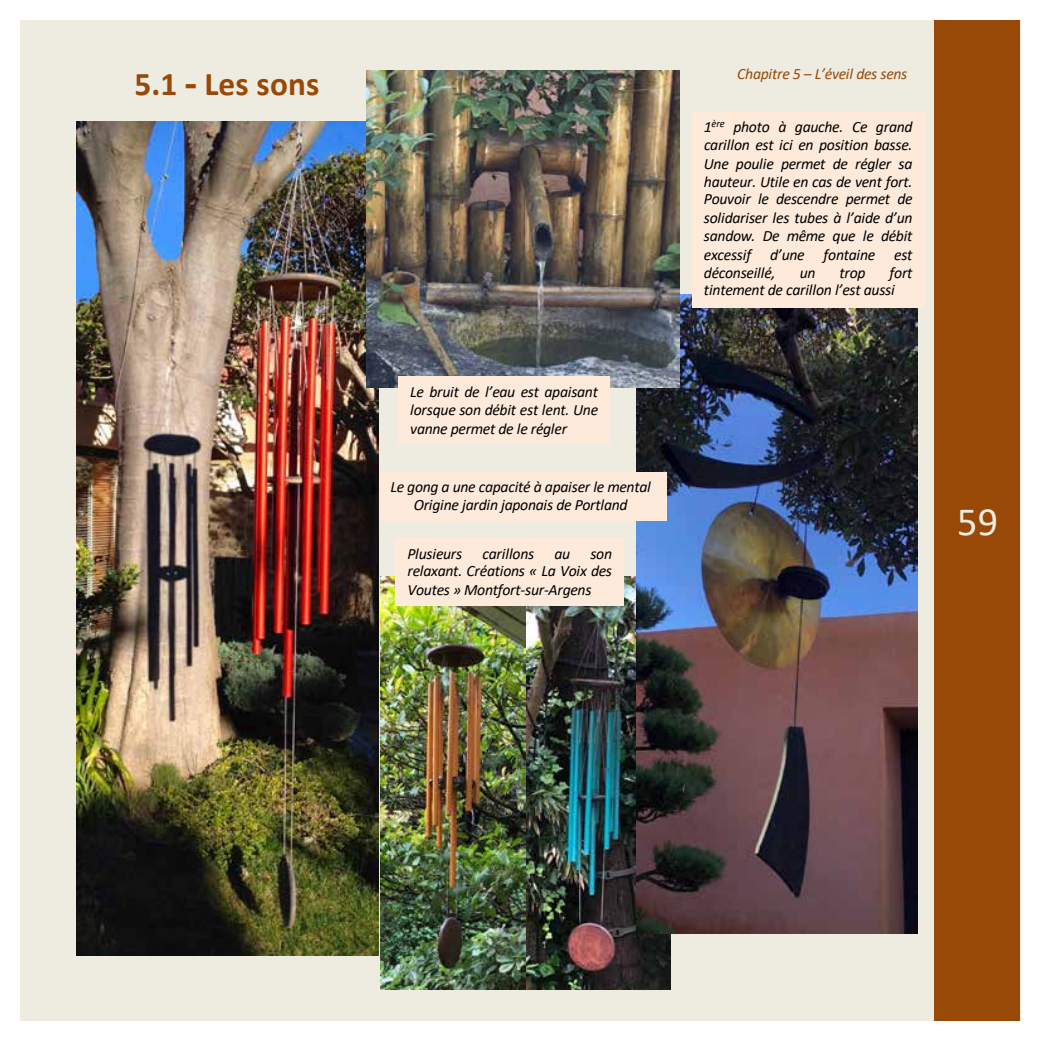
<style>
.page{position:relative;width:1042px;height:1042px;background:#fff}
.page>*{position:absolute;margin:0;border:0;box-sizing:border-box;transform-origin:0 0}
.t1{font:40.25px "Calibri";color:#eeece1}
.t2{font:700 33.25px "Calibri";letter-spacing:.005em;color:#984807}
.t3{font:italic 15.75px/17.7px "Calibri";letter-spacing:-.02em;color:#000}
.t4{font:italic 15.75px "Calibri";letter-spacing:-.02em;color:#984807}
.s1{font-family:"Mangal"}
</style>
<div class="page">
<div style="left:20px;top:21px;width:1001px;height:1000px;background:#eeece1"></div>
<img style="left:381px;top:577px;width:289px;height:412px">
<img style="left:636px;top:295px;width:281px;height:638px">
<div style="left:375px;top:472px;width:291px;height:49px;background:#fdeada"></div>
<img style="left:76px;top:122px;width:303px;height:833px">
<img style="left:366px;top:71px;width:313px;height:317px">
<div style="left:934px;top:21px;width:86px;height:1000px;background:#984807"></div>
<div style="left:398px;top:377px;width:212px;height:67px;background:#fdeada"></div>
<div style="left:395px;top:538px;width:229px;height:68px;background:#fdeada"></div>
<div style="left:692px;top:112px;width:232px;height:196px;background:#fdeada"></div>
<h2 class="t2" style="left:135px;top:61px;width:186px">5.1 <span class="s1">-</span> Les sons</h2>
<p class="t4" style="left:737px;top:62px;width:172px">Chapitre 5 – L’éveil des sens</p>
<p class="t3" style="left:410px;top:382px;width:189px;line-height:18.2px;text-align:justify">Le bruit de l’eau est apaisant lorsque son débit est lent. Une vanne permet de le régler</p>
<p class="t3" style="left:390px;top:477px;width:262px;text-align:center">Le gong a une capacité à apaiser le mental<br>Origine jardin japonais de Portland</p>
<p class="t3" style="left:407px;top:544px;width:56px">Plusieurs</p>
<p class="t3" style="left:482px;top:544px;width:53px">carillons</p>
<p class="t3" style="left:554px;top:544px;width:17px">au</p>
<p class="t3" style="left:407px;top:544px;width:206px;line-height:18.2px;text-align:justify;text-indent:183px">son relaxant. Créations « La Voix des Voutes » Montfort-sur-Argens</p>
<p class="t3" style="left:704px;top:118px;width:210px">1<sup>ère</sup> photo à gauche. Ce grand carillon est ici en position basse.</p>
<p class="t3" style="left:704px;top:155px;width:210px;text-align:justify">Une poulie permet de régler sa hauteur. Utile en cas de vent fort.<br>Pouvoir le descendre permet de</p>
<p class="t3" style="left:704px;top:209px;width:210px">solidariser les tubes à l’aide d’un sandow. De même que le débit</p>
<p class="t3" style="left:704px;top:246px;width:210px;line-height:17.2px">excessif d’une fontaine est déconseillé,</p>
<p class="t3" style="left:704px;top:263px;width:210px;text-indent:186px">fort tintement de carillon l’est aussi</p>
<p class="t3" style="left:799px;top:263px;width:17px">un</p>
<p class="t3" style="left:839px;top:263px;width:28px">trop</p>
<h1 class="t1" style="left:957px;top:494px;width:42px">59</h1>
</div>
